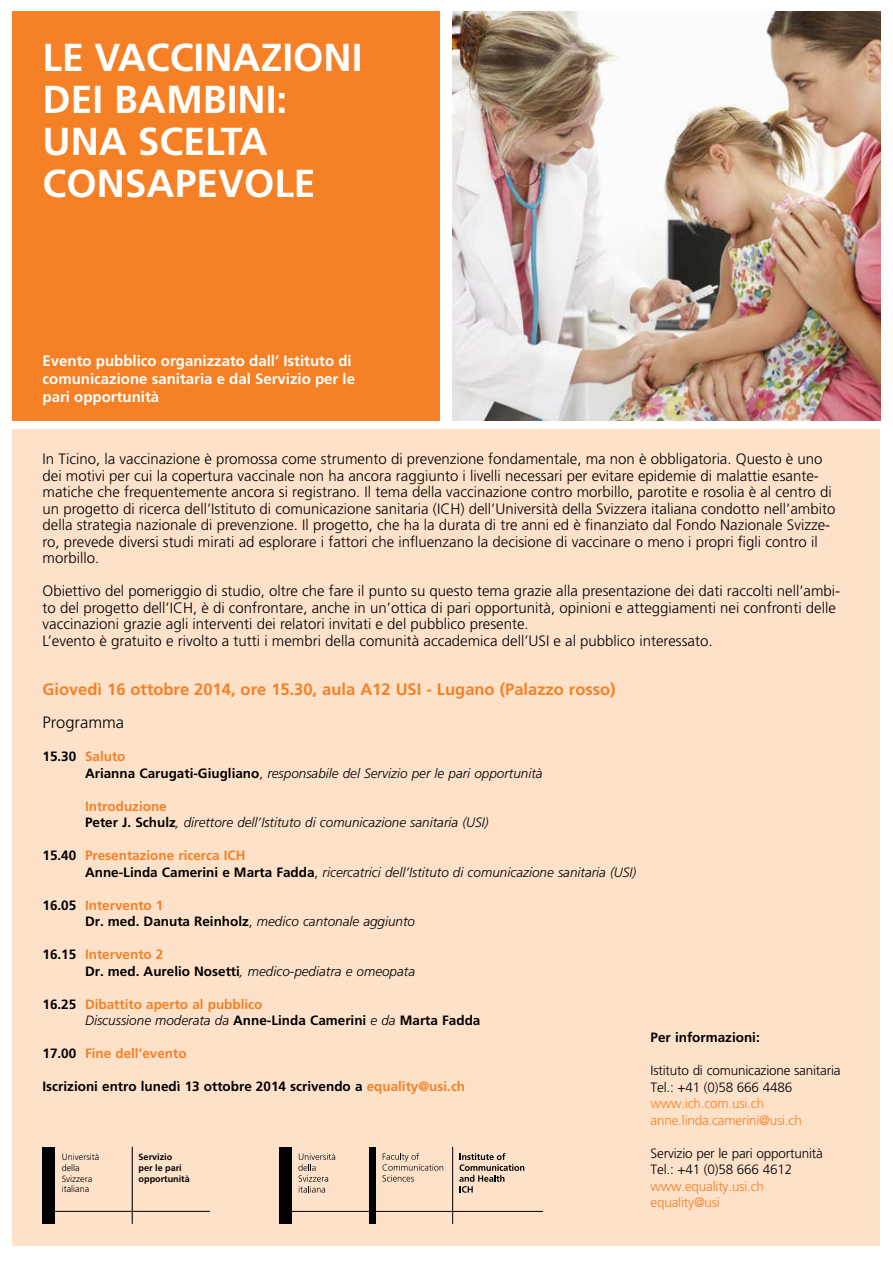
<style>
.page{position:relative;width:893px;height:1263px;background:#fff}
.page>*{position:absolute;margin:0;border:0;box-sizing:border-box;transform-origin:0 0}
.t1{font:700 39px/42px "Frutiger";color:#fff}
.t2{font:700 16.5px "Frutiger LT Std";color:#f58025}
.t3{font:300 16.5px "Frutiger LT Std";color:#000}
.t4{font:300 15px/16.5px "Frutiger";color:#000}
.t5{font:700 15px/18px "Frutiger";color:#fff}
.t6{font:700 13.5px/16.5px "Frutiger LT Std";color:#000}
.t7{font:italic 300 13.5px/16.5px "Frutiger LT Std";color:#000}
.t8{font:300 13.5px/16.5px "Frutiger LT Std";letter-spacing:-.015em;color:#000}
.t9{font:300 13.5px/16.5px "Frutiger LT Std";letter-spacing:-.015em;color:#f58025}
.t10{font:700 13.5px "Frutiger LT Std";color:#f58025}
.t11{font:300 9px/10.8px "Frutiger LT Std";color:#000}
.t12{font:700 9px/10.8px "Frutiger LT Std";color:#000}
.s1{font-weight:700;font-style:normal}
.s2{font-weight:700;font-style:normal;color:#f58025}
.s3{font-style:normal}
.s4{color:#f58025}
.s5{font-weight:300}
.s6{font-weight:300;font-style:italic}
.s7{color:#000}
</style>
<div class="page">
<div style="left:13px;top:11px;width:427px;height:410px;background:#f58025"></div>
<div style="left:13px;top:429px;width:867px;height:817px;background:#fee1c9"></div>
<img style="left:453px;top:11px;width:427px;height:410px">
<div style="left:43px;top:1147px;width:12px;height:77px;background:#000"></div>
<hr style="left:44px;top:1211px;width:165px;height:1px;background:#000">
<hr style="left:132px;top:1147px;width:1px;height:77px;background:#000">
<div style="left:279px;top:1147px;width:13px;height:77px;background:#000"></div>
<div style="left:369px;top:1147px;width:7px;height:77px;background:#000"></div>
<hr style="left:279px;top:1211px;width:263px;height:1px;background:#000">
<svg style="left:298px;top:1153px;width:37px;height:39px"></svg>
<hr style="left:452px;top:1147px;width:1px;height:77px;background:#000">
<svg style="left:459px;top:1153px;width:65px;height:40px"></svg>
<svg style="left:382px;top:1153px;width:61px;height:28px"></svg>
<h1 class="t1" style="left:43px;top:37px;width:321px">LE VACCINAZIONI<br>DEI BAMBINI:<br>UNA SCELTA<br>CONSAPEVOLE</h1>
<p class="t5" style="left:43px;top:352px;width:314px">Evento pubblico organizzato dall’ Istituto di comunicazione sanitaria e dal Servizio per le pari opportunità</p>
<p class="t4" style="left:43px;top:451px;width:794px">In Ticino, la vaccinazione è promossa come strumento di prevenzione fondamentale, ma non è obbligatoria. Questo è uno dei motivi per cui la copertura vaccinale non ha ancora raggiunto i livelli necessari per evitare epidemie di malattie esante&shy;matiche che frequentemente ancora si registrano. Il tema della vaccinazione contro morbillo, parotite e rosolia è al centro di un progetto di ricerca dell’Istituto di comunicazione sanitaria (ICH) dell’Università della Svizzera italiana condotto nell’ambito della strategia nazionale di prevenzione. Il progetto, che ha la durata di tre anni ed è finanziato dal Fondo Nazionale Svizze&shy;ro, prevede diversi studi mirati ad esplorare i fattori che influenzano la decisione di vaccinare o meno i propri figli contro il morbillo.</p>
<p class="t4" style="left:43px;top:583px;width:799px">Obiettivo del pomeriggio di studio, oltre che fare il punto su questo tema grazie alla presentazione dei dati raccolti nell’ambi&shy;to del progetto dell’ICH, è di confrontare, anche in un’ottica di pari opportunità, opinioni e atteggiamenti nei confronti delle vaccinazioni grazie agli interventi dei relatori invitati e del pubblico presente.<br>L’evento è gratuito e rivolto a tutti i membri della comunità accademica dell’USI e al pubblico interessato.</p>
<p class="t2" style="left:43px;top:680px;width:575px">Giovedì 16 ottobre 2014, ore 15.30, aula A12 USI - Lugano (Palazzo rosso)</p>
<p class="t3" style="left:43px;top:713px;width:83px">Programma</p>
<p class="t7" style="left:85px;top:749px;width:459px;text-indent:-43px"><span class="s1">15.30</span> <span class="s2">Saluto<br></span><span class="s1">Arianna Carugati-Giugliano</span><span class="s3">,</span> responsabile del Servizio per le pari opportunità</p>
<p class="t7" style="left:85px;top:798px;width:405px"><span class="s2">Introduzione<br></span><span class="s1">Peter J. Schulz</span>, direttore dell’Istituto di comunicazione sanitaria (USI)</p>
<p class="t7" style="left:85px;top:848px;width:553px;text-indent:-43px"><span class="s1">15.40</span> <span class="s2">Presentazione ricerca ICH<br></span><span class="s1">Anne-Linda Camerini e Marta Fadda</span><span class="s3">,</span> ricercatrici dell’Istituto di comunicazione sanitaria (USI)</p>
<p class="t6" style="left:85px;top:897px;width:332px;text-indent:-43px">16.05 <span class="s4">Intervento 1<br></span>Dr. med. Danuta Reinholz<span class="s5">,</span> <span class="s6">medico cantonale aggiunto</span></p>
<p class="t6" style="left:85px;top:946px;width:332px;text-indent:-43px">16.15 <span class="s4">Intervento 2<br></span>Dr. med. Aurelio Nosetti<span class="s6">, medico-pediatra e omeopata</span></p>
<p class="t6" style="left:85px;top:996px;width:397px;text-indent:-43px">16.25 <span class="s4">Dibattito aperto al pubblico<br></span><span class="s6">Discussione moderata da</span> Anne-Linda Camerini <span class="s6">e da</span> Marta Fadda</p>
<p class="t10" style="left:43px;top:1046px;width:146px"><span class="s7">17.00</span> Fine dell’evento</p>
<p class="t6" style="left:43px;top:1078px;width:424px">Iscrizioni entro lunedì 13 ottobre 2014 scrivendo a <span class="s4">equality@usi.ch</span></p>
<p class="t6" style="left:651px;top:1029px;width:111px">Per informazioni:</p>
<p class="t8" style="left:651px;top:1062px;width:191px">Istituto di comunicazione sanitaria<br>Tel.: +41 (0)58 666 4486</p>
<p class="t9" style="left:651px;top:1095px;width:153px">www.ich.com.usi.ch anne.linda.camerini@usi.ch</p>
<p class="t8" style="left:651px;top:1145px;width:174px">Servizio per le pari opportunità<br>Tel.: +41 (0)58 666 4612</p>
<p class="t9" style="left:651px;top:1178px;width:115px">www.equality.usi.ch equality@usi</p>
<p class="t11" style="left:62px;top:1151px;width:39px">Università della<br>Svizzera italiana</p>
<p class="t12" style="left:139px;top:1152px;width:53px">Servizio<br>per le pari opportunità</p>
</div>
